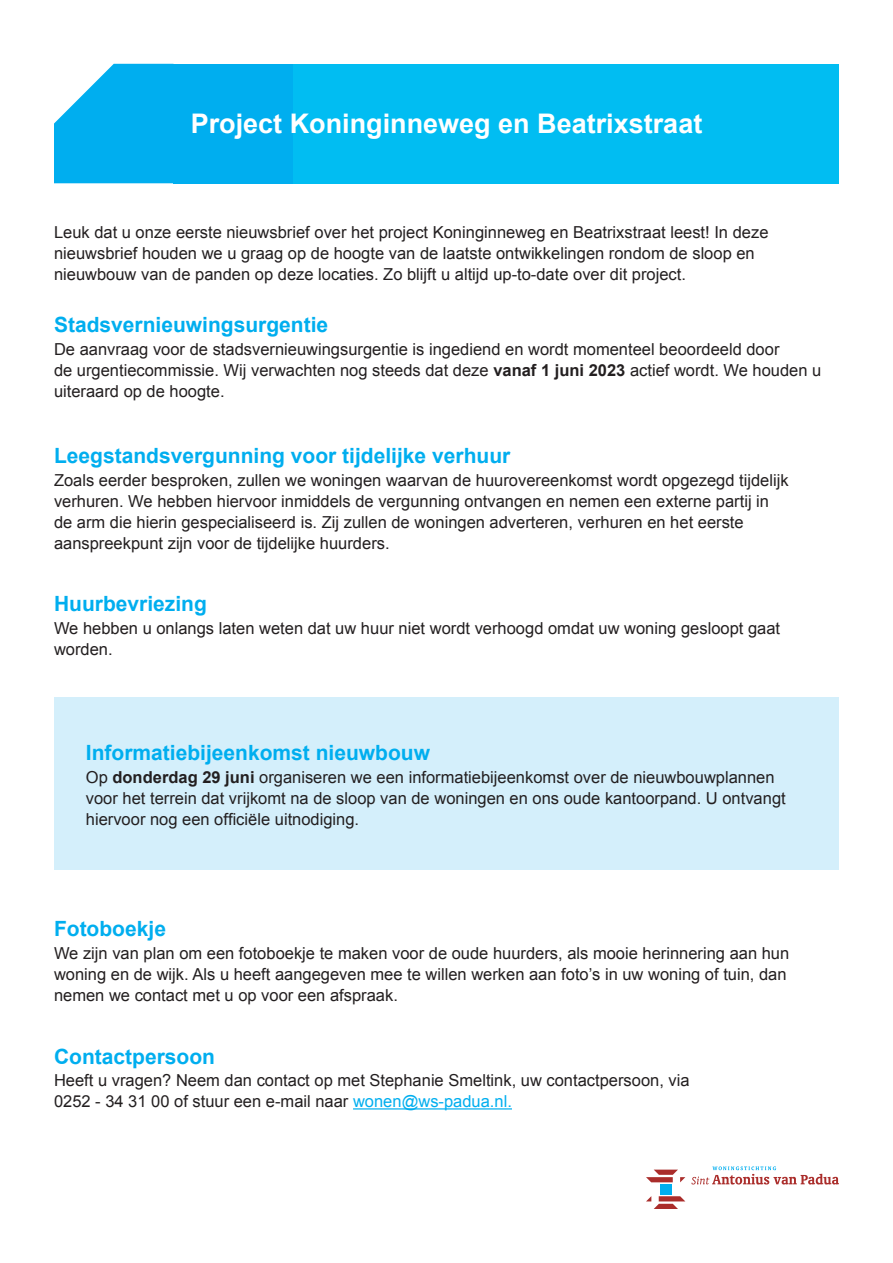
<style>
.page{position:relative;width:893px;height:1263px;background:#fff}
.page>*{position:absolute;margin:0;border:0;box-sizing:border-box;transform-origin:0 0}
.t1{font:700 27px "Arial";color:#fff}
.t2{font:700 21px "Arial";color:#00aeef}
.t3{font:16.5px/21px "Arial";color:#231f20}
.s1{font-weight:700}
.s2{color:#00aeef}
</style>
<div class="page">
<div style="left:532px;top:64px;width:307px;height:119px;background:#01bdf2"></div>
<div style="left:413px;top:64px;width:119px;height:119px;background:#01bdf2"></div>
<div style="left:293px;top:64px;width:120px;height:119px;background:#01bdf2"></div>
<svg style="left:54px;top:64px;width:120px;height:119px;background:#20b8f1"></svg>
<div style="left:174px;top:64px;width:119px;height:119px;background:#00aeef"></div>
<div style="left:54px;top:697px;width:785px;height:173px;background:#d4effb"></div>
<svg style="left:646px;top:1169px;width:39px;height:40px"></svg>
<svg style="left:691px;top:1166px;width:148px;height:18px"></svg>
<hr style="left:353px;top:1108px;width:159px;height:1px;background:#00aeef">
<h1 class="t1" style="left:191px;top:106px;width:513px">Project Koninginneweg en Beatrixstraat</h1>
<p class="t3" style="left:54px;top:222px;width:716px">Leuk dat u onze eerste nieuwsbrief over het project Koninginneweg en Beatrixstraat leest! In deze nieuwsbrief houden we u graag op de hoogte van de laatste ontwikkelingen rondom de sloop en nieuwbouw van de panden op deze locaties. Zo blijft u altijd up-to-date over dit project.</p>
<p class="t2" style="left:54px;top:311px;width:276px">Stadsvernieuwingsurgentie</p>
<p class="t3" style="left:54px;top:338px;width:769px">De aanvraag voor de stadsvernieuwingsurgentie is ingediend en wordt momenteel beoordeeld door<br>de urgentiecommissie. Wij verwachten nog steeds dat deze <span class="s1">vanaf 1 juni 2023</span> actief wordt. We houden u uiteraard op de hoogte.</p>
<p class="t2" style="left:54px;top:442px;width:458px">Leegstandsvergunning voor tijdelijke verhuur</p>
<p class="t3" style="left:54px;top:470px;width:736px">Zoals eerder besproken, zullen we woningen waarvan de huurovereenkomst wordt opgezegd tijdelijk verhuren. We hebben hiervoor inmiddels de vergunning ontvangen en nemen een externe partij in de arm die hierin gespecialiseerd is. Zij zullen de woningen adverteren, verhuren en het eerste aanspreekpunt zijn voor de tijdelijke huurders.</p>
<p class="t2" style="left:54px;top:590px;width:154px">Huurbevriezing</p>
<p class="t3" style="left:54px;top:618px;width:728px">We hebben u onlangs laten weten dat uw huur niet wordt verhoogd omdat uw woning gesloopt gaat worden.</p>
<p class="t2" style="left:86px;top:739px;width:346px">Informatiebijeenkomst nieuwbouw</p>
<p class="t3" style="left:86px;top:766px;width:701px">Op <span class="s1">donderdag 29 juni</span> organiseren we een informatiebijeenkomst over de nieuwbouwplannen voor het terrein dat vrijkomt na de sloop van de woningen en ons oude kantoorpand. U ontvangt hiervoor nog een officiële uitnodiging.</p>
<p class="t2" style="left:54px;top:915px;width:114px">Fotoboekje</p>
<p class="t3" style="left:54px;top:942px;width:737px">We zijn van plan om een fotoboekje te maken voor de oude huurders, als mooie herinnering aan hun woning en de wijk. Als u heeft aangegeven mee te willen werken aan foto’s in uw woning of tuin, dan nemen we contact met u op voor een afspraak.</p>
<p class="t2" style="left:54px;top:1042px;width:163px">Contactpersoon</p>
<p class="t3" style="left:54px;top:1070px;width:637px">Heeft u vragen? Neem dan contact op met Stephanie Smeltink, uw contactpersoon, via<br>0252 - 34 31 00 of stuur een e-mail naar <span class="s2">wonen@ws-padua.nl.</span></p>
</div>
